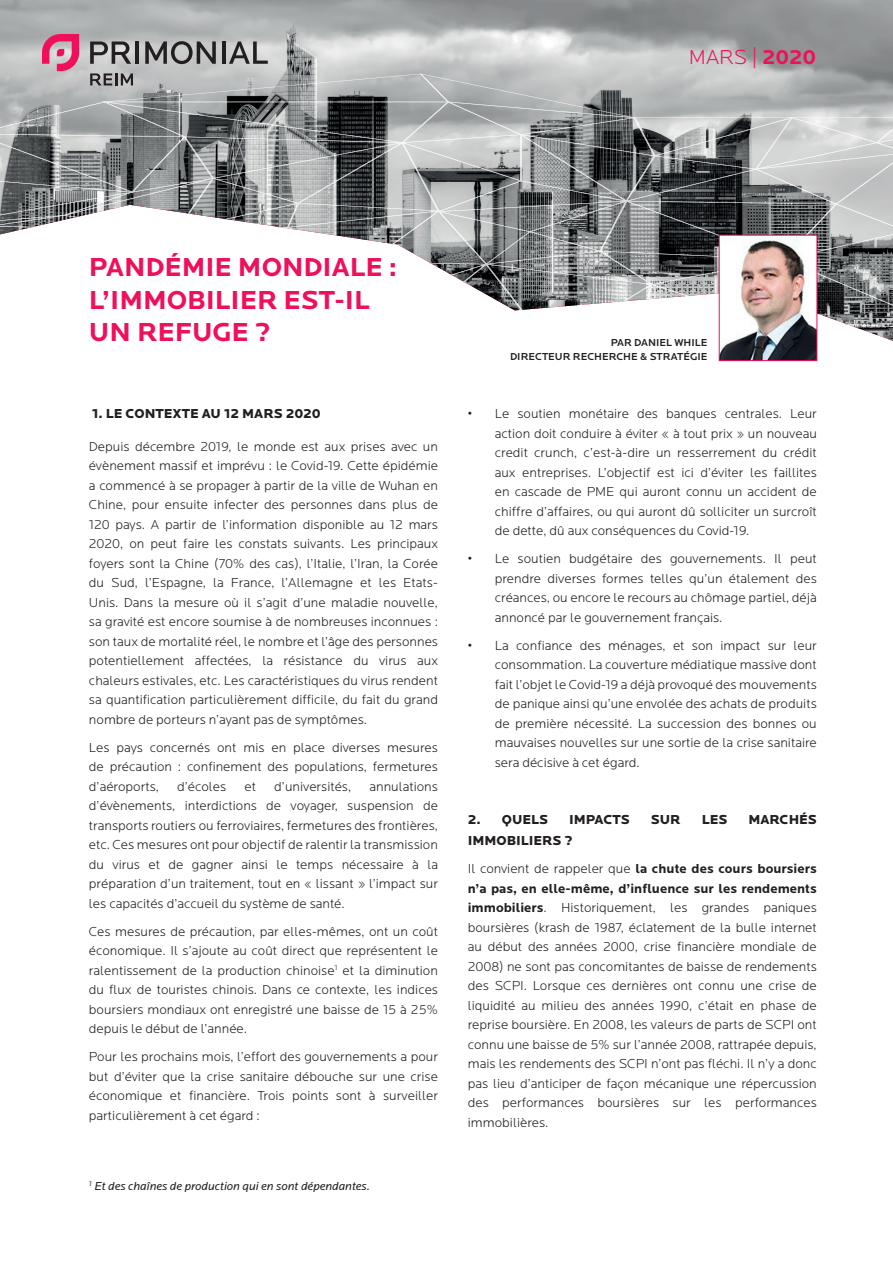
<style>
.page{position:relative;width:893px;height:1263px;background:#fff}
.page>*{position:absolute;margin:0;border:0;box-sizing:border-box;transform-origin:0 0}
.t1{font:700 27px/32.4px "Locator";color:#ee1059}
.t2{font:300 21px "Locator";color:#ee1059}
.t3{font:300 13.5px/19.5px "Locator";color:#231f20;text-align:justify}
.t4{font:700 13.5px/28px "Locator";color:#231f20}
.t5{font:900 13.5px "Locator";color:#231f20}
.t6{font:italic 12px "Locator";color:#231f20}
.t7{font:500 10.5px/13.5px "Locator";color:#231f20;text-align:right}
.s1{font-weight:700}
.s2{font-weight:900}
.s3{font-weight:300}
</style>
<div class="page">
<svg style="left:0;top:34px;width:893px;height:307px"></svg>
<img style="left:721px;top:237px;width:94px;height:122px">
<h2 class="t2" style="left:689px;top:45px;width:129px">MARS | <span class="s1">2020</span></h2>
<h1 class="t1" style="left:89px;top:252px;width:310px">PANDÉMIE MONDIALE :<br>L’IMMOBILIER EST-IL<br>UN REFUGE ?</h1>
<p class="t5" style="left:92px;top:406px;width:230px">1. LE CONTEXTE AU 12 MARS 2020</p>
<p class="t3" style="left:89px;top:436px;width:351px">Depuis décembre 2019, le monde est aux prises avec un évènement massif et imprévu : le Covid-19. Cette épidémie a commencé à se propager à partir de la ville de Wuhan en Chine, pour ensuite infecter des personnes dans plus de 120 pays. A partir de l’information disponible au 12 mars 2020, on peut faire les constats suivants. Les principaux foyers sont la Chine (70% des cas), l’Italie, l’Iran, la Corée du Sud, l’Espagne, la France, l’Allemagne et les Etats-Unis. Dans la mesure où il s’agit d’une maladie nouvelle, sa gravité est encore soumise à de nombreuses inconnues : son taux de mortalité réel, le nombre et l’âge des personnes potentiellement affectées, la résistance du virus aux chaleurs estivales, etc. Les caractéristiques du virus rendent sa quantification particulièrement difficile, du fait du grand nombre de porteurs n’ayant pas de symptômes.</p>
<p class="t3" style="left:89px;top:737px;width:351px">Les pays concernés ont mis en place diverses mesures de précaution : confinement des populations, fermetures d’aéroports,</p>
<p class="t3" style="left:89px;top:776px;width:351px;text-indent:280px">annulations d’évènements, interdictions de voyager, suspension de transports routiers ou ferroviaires, fermetures des frontières, etc. Ces mesures ont pour objectif de ralentir la transmission du virus et de gagner ainsi le temps nécessaire à la préparation d’un traitement, tout en « lissant » l’impact sur les capacités d’accueil du système de santé.</p>
<p class="t3" style="left:89px;top:921px;width:351px">Ces mesures de précaution, par elles-mêmes, ont un coût économique. Il s’ajoute au coût direct que représentent le ralentissement de la production chinoise<sup>1</sup> et la diminution du flux de touristes chinois. Dans ce contexte, les indices boursiers mondiaux ont enregistré une baisse de 15 à 25% depuis le début de l’année.</p>
<p class="t3" style="left:89px;top:1047px;width:351px">Pour les prochains mois, l’effort des gouvernements a pour but d’éviter que la crise sanitaire débouche sur une crise économique et financière. Trois points sont à surveiller particulièrement à cet égard :</p>
<p class="t3" style="left:177px;top:776px;width:51px">d’écoles</p>
<p class="t3" style="left:245px;top:776px;width:13px">et</p>
<p class="t3" style="left:274px;top:776px;width:78px">d’universités,</p>
<p class="t6" style="left:89px;top:1179px;width:282px"><sup>1</sup> Et des chaînes de production qui en sont dépendantes.</p>
<p class="t7" style="left:510px;top:336px;width:199px">PAR DANIEL WHILE<br>DIRECTEUR RECHERCHE &amp; STRATÉGIE</p>
<p class="t3" style="left:495px;top:404px;width:324px;text-indent:-27px">• Le soutien monétaire des banques centrales. Leur action doit conduire à éviter « à tout prix » un nouveau credit crunch, c’est-à-dire un resserrement du crédit aux entreprises. L’objectif est ici d’éviter les faillites en cascade de PME qui auront connu un accident de chiffre d’affaires, ou qui auront dû solliciter un surcroît de dette, dû aux conséquences du Covid-19.</p>
<p class="t3" style="left:495px;top:549px;width:324px;text-indent:-27px">• Le soutien budgétaire des gouvernements. Il peut prendre diverses formes telles qu’un étalement des créances, ou encore le recours au chômage partiel, déjà annoncé par le gouvernement français.</p>
<p class="t3" style="left:495px;top:635px;width:324px;text-indent:-27px">• La confiance des ménages, et son impact sur leur consommation. La couverture médiatique massive dont fait l’objet le Covid-19 a déjà provoqué des mouvements de panique ainsi qu’une envolée des achats de produits de première nécessité. La succession des bonnes ou mauvaises nouvelles sur une sortie de la crise sanitaire sera décisive à cet égard.</p>
<p class="t5" style="left:468px;top:812px;width:82px">2. QUELS</p>
<p class="t5" style="left:569px;top:812px;width:62px">IMPACTS</p>
<p class="t5" style="left:651px;top:812px;width:31px">SUR</p>
<p class="t5" style="left:702px;top:812px;width:27px">LES</p>
<p class="t5" style="left:748px;top:812px;width:70px">MARCHÉS</p>
<p class="t4" style="left:468px;top:827px;width:351px"><span class="s2">IMMOBILIERS ?<br></span><span class="s3">Il convient de rappeler que</span> la chute des cours boursiers</p>
<p class="t3" style="left:468px;top:878px;width:351px"><span class="s1">n’a pas, en elle-même, d’influence sur les rendements immobiliers</span>. Historiquement, les grandes paniques boursières (krash de 1987, éclatement de la bulle internet au début des années 2000, crise financière mondiale de 2008) ne sont pas concomitantes de baisse de rendements des SCPI. Lorsque ces dernières ont connu une crise de liquidité au milieu des années 1990, c’était en phase de reprise boursière. En 2008, les valeurs de parts de SCPI ont connu une baisse de 5% sur l’année 2008, rattrapée depuis, mais les rendements des SCPI n’ont pas fléchi. Il n’y a donc pas lieu d’anticiper de façon mécanique une répercussion des performances boursières sur les performances immobilières.</p>
</div>
